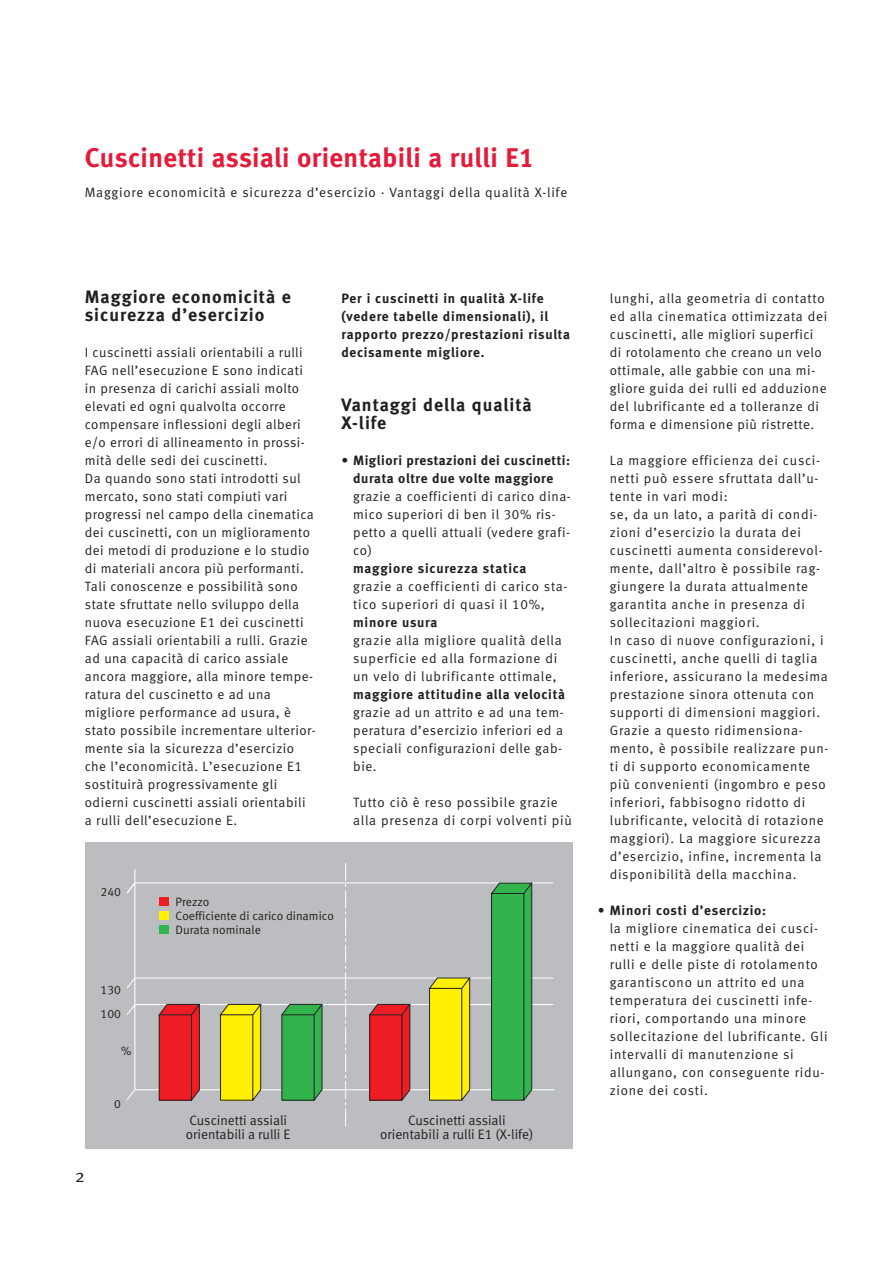
<style>
.page{position:relative;width:893px;height:1263px;background:#fff}
.page>*{position:absolute;margin:0;border:0;box-sizing:border-box;transform-origin:0 0}
.t1{font:27px "Meta Bold LF";letter-spacing:.015em;color:#e41c3b}
.t2{font:18px/18px "Meta Bold LF";letter-spacing:.055em;color:#231f20}
.t3{font:18px "Meta Normal";color:#231f20}
.t4{font:13.65px/13.6px "Meta Normal LF";color:#231f20}
.t5{font:13.5px/18px "Meta Normal LF";letter-spacing:.045em;color:#231f20}
.t6{font:13.5px/18px "Meta Bold LF";letter-spacing:.055em;color:#231f20}
.t7{font:12.15px/14.2px "Meta Normal LF";color:#231f20}
.s1{font-family:"Meta Bold LF"}
</style>
<div class="page">
<div style="left:85px;top:843px;width:487px;height:306px;background:#bcbdc0"></div>
<hr style="left:135px;top:1089px;width:419px;height:1px;background:#fff">
<hr style="left:135px;top:1004px;width:419px;height:1px;background:#fff">
<hr style="left:135px;top:978px;width:419px;height:1px;background:#fff">
<hr style="left:135px;top:882px;width:419px;height:1px;background:#fff">
<hr style="left:134px;top:869px;width:1px;height:221px;background:#fff">
<svg style="left:345px;top:863px;width:1px;height:264px"></svg>
<svg style="left:127px;top:977px;width:9px;height:123px"></svg>
<svg style="left:126px;top:881px;width:11px;height:14px"></svg>
<svg style="left:158px;top:1004px;width:42px;height:96px;background:#d92329"></svg>
<svg style="left:220px;top:1004px;width:42px;height:96px;background:#e8db0b"></svg>
<svg style="left:281px;top:1004px;width:42px;height:96px;background:#35a64c"></svg>
<svg style="left:369px;top:1004px;width:42px;height:96px;background:#d92328"></svg>
<svg style="left:491px;top:882px;width:42px;height:218px;background:#31a248"></svg>
<svg style="left:429px;top:977px;width:42px;height:123px;background:#e9dc0b"></svg>
<div style="left:160px;top:925px;width:9px;height:9px;background:#31b44c"></div>
<div style="left:160px;top:911px;width:9px;height:9px;background:#fff101"></div>
<div style="left:160px;top:897px;width:9px;height:9px;background:#ee1d23"></div>
<p class="t1" style="left:85px;top:147px;width:451px">Cuscinetti assiali orientabili a rulli E1</p>
<p class="t5" style="left:85px;top:185px;width:484px">Maggiore economicità e sicurezza d’esercizio · Vantaggi della qualità X-life</p>
<p class="t2" style="left:85px;top:289px;width:208px">Maggiore economicità e sicurezza d’esercizio</p>
<p class="t5" style="left:85px;top:344px;width:233px">I cuscinetti assiali orientabili a rulli FAG nell’esecuzione E sono indicati in presenza di carichi assiali molto elevati ed ogni qualvolta occorre compensare inflessioni degli alberi e/o errori di allineamento in prossi&shy;mità delle sedi dei cuscinetti.<br>Da quando sono stati introdotti sul mercato, sono stati compiuti vari progressi nel campo della cinematica dei cuscinetti, con un miglioramento dei metodi di produzione e lo studio di materiali ancora più performanti.<br>Tali conoscenze e possibilità sono state sfruttate nello sviluppo della nuova esecuzione E1 dei cuscinetti FAG assiali orientabili a rulli. Grazie ad una capacità di carico assiale ancora maggiore, alla minore tempe&shy;ratura del cuscinetto e ad una migliore performance ad usura, è stato possibile incrementare ulterior&shy;mente sia la sicurezza d’esercizio che l’economicità. L’esecuzione E1 sostituirà progressivamente gli odierni cuscinetti assiali orientabili a rulli dell’esecuzione E.</p>
<p class="t6" style="left:341px;top:290px;width:230px">Per i cuscinetti in qualità X-life (vedere tabelle dimensionali), il rapporto prezzo/prestazioni risulta decisamente migliore.</p>
<p class="t2" style="left:341px;top:397px;width:192px">Vantaggi della qualità<br>X-life</p>
<p class="t5" style="left:353px;top:452px;width:219px;text-indent:-12px">• <span class="s1">Migliori prestazioni dei cuscinetti: durata oltre due volte maggiore </span>grazie a coefficienti di carico dina&shy;mico superiori di ben il 30% ris&shy;petto a quelli attuali (vedere grafi&shy;co)<br><span class="s1">maggiore sicurezza statica<br></span>grazie a coefficienti di carico sta&shy;tico superiori di quasi il 10%, <span class="s1">minore usura<br></span>grazie alla migliore qualità della superficie ed alla formazione di un velo di lubrificante ottimale, <span class="s1">maggiore attitudine alla velocità </span>grazie ad un attrito e ad una tem&shy;peratura d’esercizio inferiori ed a speciali configurazioni delle gab&shy;bie.</p>
<p class="t5" style="left:353px;top:794px;width:220px">Tutto ciò è reso possibile grazie alla presenza di corpi volventi più</p>
<p class="t7" style="left:101px;top:886px;width:22px">240</p>
<p class="t7" style="left:101px;top:978px;width:22px;line-height:24.8px">130<br>100</p>
<p class="t7" style="left:121px;top:1045px;width:12px">%</p>
<p class="t7" style="left:114px;top:1098px;width:8px">0</p>
<p class="t3" style="left:75px;top:1169px;width:11px">2</p>
<p class="t7" style="left:176px;top:895px;width:160px">Prezzo<br>Coefficiente di carico dinamico<br>Durata nominale</p>
<p class="t4" style="left:186px;top:1114px;width:106px">Cuscinetti assiali orientabili a rulli E</p>
<p class="t4" style="left:380px;top:1114px;width:155px;text-align:center">Cuscinetti assiali orientabili a rulli E1 (X-life)</p>
<p class="t5" style="left:610px;top:290px;width:219px">lunghi, alla geometria di contatto ed alla cinematica ottimizzata dei cuscinetti, alle migliori superfici di rotolamento che creano un velo ottimale, alle gabbie con una mi&shy;gliore guida dei rulli ed adduzione del lubrificante ed a tolleranze di forma e dimensione più ristrette.</p>
<p class="t5" style="left:610px;top:452px;width:220px">La maggiore efficienza dei cusci&shy;netti può essere sfruttata dall’u&shy;tente in vari modi:<br>se, da un lato, a parità di condi&shy;zioni d’esercizio la durata dei cuscinetti aumenta considerevol&shy;mente, dall’altro è possibile rag&shy;giungere la durata attualmente garantita anche in presenza di sollecitazioni maggiori.<br>In caso di nuove configurazioni, i cuscinetti, anche quelli di taglia inferiore, assicurano la medesima prestazione sinora ottenuta con supporti di dimensioni maggiori.<br>Grazie a questo ridimensiona&shy;mento, è possibile realizzare pun&shy;ti di supporto economicamente più convenienti (ingombro e peso inferiori, fabbisogno ridotto di lubrificante, velocità di rotazione maggiori). La maggiore sicurezza d’esercizio, infine, incrementa la disponibilità della macchina.</p>
<p class="t5" style="left:610px;top:902px;width:219px;text-indent:-12px">• <span class="s1">Minori costi d’esercizio:<br></span>la migliore cinematica dei cusci&shy;netti e la maggiore qualità dei rulli e delle piste di rotolamento garantiscono un attrito ed una temperatura dei cuscinetti infe&shy;riori, comportando una minore sollecitazione del lubrificante. Gli intervalli di manutenzione si allungano, con conseguente ridu&shy;zione dei costi.</p>
</div>
